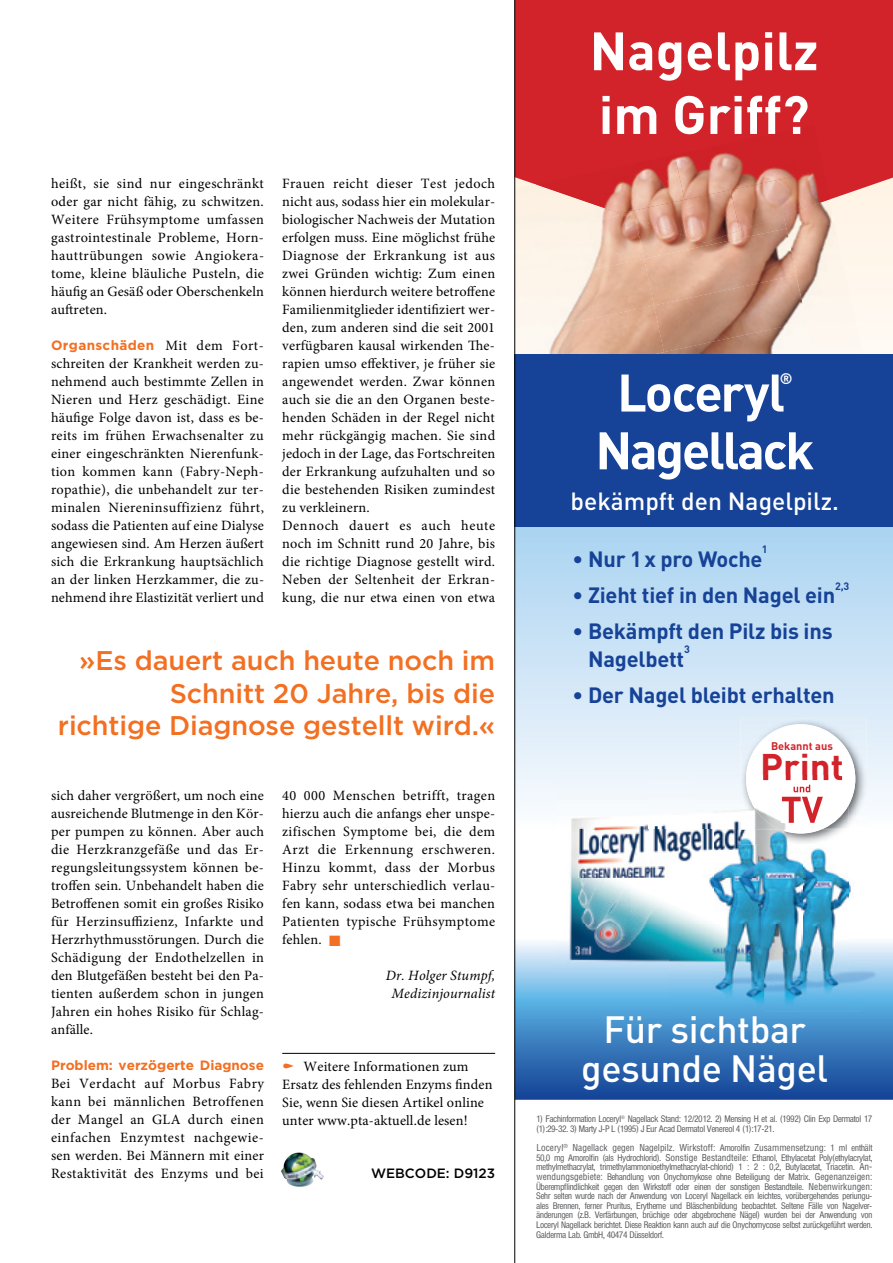
<style>
.page{position:relative;width:893px;height:1263px;background:#fff}
.page>*{position:absolute;margin:0;border:0;box-sizing:border-box;transform-origin:0 0}
.t1{font:700 53.1px/63.8px "DIN";color:#fff}
.t2{font:700 52.05px "DIN";letter-spacing:-.045em;color:#fff}
.t3{font:500 37.5px/39.2px "DIN";letter-spacing:-.01em;color:#fff;text-align:center}
.t4{font:700 36.6px "DIN";color:#d2232a}
.t5{font:500 27px/32.4px "Gotham";letter-spacing:-.005em;color:#f36f21;text-align:right}
.t6{font:500 24.6px "DIN";color:#fff}
.t7{font:700 21.9px/27.3px "DIN";letter-spacing:-.01em;color:#164397}
.t8{font:700 15.15px "DIN";color:#fff}
.t9{font:14.25px/18px "Minion Pro";letter-spacing:.015em;color:#000;text-align:justify}
.t10{font:italic 14.25px/18px "Minion Pro";letter-spacing:.01em;color:#000;text-align:center}
.t11{font:700 13.5px "Gotham";color:#f36f21}
.t12{font:700 13.5px "Gotham";letter-spacing:.025em;color:#f36f21}
.t13{font:500 13.5px "Gotham";color:#000}
.t14{font:700 10.95px "DIN";color:#d2232a}
.t15{font:700 10.65px "DIN";color:#164397}
.t16{font:9.3px/9.6px "Hel Con Lig";color:#58595b}
.t17{font:condensed 9.3px "Helvetica";color:#58595b}
.s1{font-family:"Minion Pro";font-weight:400;font-size:14.25px;color:#000}
.s2{color:#f36f21}
.s3{font-family:"Hel Con Lig";font-stretch:normal}
.s4{font-family:"Helvetica";font-stretch:condensed}
</style>
<div class="page">
<svg style="left:515px;top:526px;width:378px;height:302px;background:#c9e2f5"></svg>
<div style="left:854px;top:243px;width:39px;height:111px;background:#fff7ee"></div>
<svg style="left:515px;top:0;width:378px;height:243px;background:#d22b31"></svg>
<img style="left:515px;top:184px;width:21px;height:30px">
<img style="left:515px;top:214px;width:120px;height:45px">
<img style="left:635px;top:243px;width:9px;height:16px">
<img style="left:796px;top:199px;width:58px;height:113px">
<img style="left:515px;top:259px;width:129px;height:46px">
<img style="left:644px;top:231px;width:152px;height:74px">
<img style="left:515px;top:305px;width:139px;height:49px">
<img style="left:654px;top:275px;width:152px;height:77px">
<img style="left:522px;top:352px;width:142px;height:2px">
<img style="left:664px;top:322px;width:142px;height:32px">
<div style="left:806px;top:312px;width:67px;height:42px;background:#fdf7f0"></div>
<img style="left:536px;top:155px;width:139px;height:59px">
<img style="left:675px;top:125px;width:149px;height:65px">
<img style="left:620px;top:190px;width:119px;height:53px">
<img style="left:731px;top:170px;width:99px;height:61px">
<div style="left:514px;top:354px;width:379px;height:172px;background:#164397"></div>
<svg style="left:515px;top:878px;width:378px;height:222px;background:#4c87c2"></svg>
<img style="left:741px;top:719px;width:126px;height:109px">
<div style="left:746px;top:724px;width:109px;height:109px;background:#fff;border-radius:50%"></div>
<img style="left:570px;top:828px;width:114px;height:50px">
<img style="left:702px;top:828px;width:44px;height:2px">
<img style="left:557px;top:775px;width:194px;height:53px">
<img style="left:557px;top:878px;width:291px;height:92px">
<img style="left:746px;top:775px;width:97px;height:27px">
<img style="left:751px;top:802px;width:97px;height:28px">
<img style="left:763px;top:775px;width:79px;height:5px">
<img style="left:793px;top:785px;width:17px;height:7px">
<img style="left:782px;top:797px;width:41px;height:26px">
<img style="left:848px;top:878px;width:45px;height:89px">
<img style="left:669px;top:970px;width:95px;height:42px">
<img style="left:764px;top:967px;width:129px;height:45px">
<img style="left:759px;top:830px;width:81px;height:15px">
<img style="left:669px;top:830px;width:90px;height:48px">
<img style="left:759px;top:845px;width:82px;height:33px">
<img style="left:781px;top:830px;width:40px;height:3px">
<hr style="left:282px;top:1053px;width:213px;height:1px;background:#000">
<img style="left:284px;top:1152px;width:15px;height:12px">
<hr style="left:514px;top:0;width:1px;height:1263px;background:#000">
<p class="t9" style="left:51px;top:175px;width:215px">heißt, sie sind nur eingeschränkt oder gar nicht fähig, zu schwitzen.<br>Weitere Frühsymptome umfassen gastrointestinale Probleme, Horn&shy;hauttrübungen sowie Angiokera&shy;tome, kleine bläuliche Pusteln, die häufig an Gesäß oder Oberschenkeln auftreten.</p>
<p class="t12" style="left:51px;top:336px;width:214px">Organschäden <span class="s1">Mit dem Fort-</span></p>
<p class="t9" style="left:51px;top:355px;width:215px">schreiten der Krankheit werden zu&shy;nehmend auch bestimmte Zellen in Nieren und Herz geschädigt. Eine häufige Folge davon ist, dass es be&shy;reits im frühen Erwachsenalter zu einer eingeschränkten Nierenfunk&shy;tion kommen kann (Fabry-Neph&shy;ropathie), die unbehandelt zur ter&shy;minalen Niereninsuffizienz führt, sodass die Patienten auf eine Dialyse angewiesen sind. Am Herzen äußert sich die Erkrankung hauptsächlich an der linken Herzkammer, die zu&shy;nehmend ihre Elastizität verliert und</p>
<p class="t9" style="left:282px;top:175px;width:215px;text-align:left">Frauen reicht dieser Test jedoch nicht aus, sodass hier ein molekular&shy;biologischer Nachweis der Mutation erfolgen muss. Eine möglichst frühe Diagnose der Erkrankung ist aus zwei Gründen wichtig: Zum einen können hierdurch weitere betroffene Familienmitglieder identifiziert wer&shy;den, zum anderen sind die seit 2001 verfügbaren kausal wirkenden The&shy;rapien umso effektiver, je früher sie angewendet werden. Zwar können auch sie die an den Organen beste&shy;henden Schäden in der Regel nicht mehr rückgängig machen. Sie sind jedoch in der Lage, das Fortschreiten der Erkrankung aufzuhalten und so die bestehenden Risiken zumindest zu verkleinern.<br>Dennoch dauert es auch heute noch im Schnitt rund 20 Jahre, bis die richtige Diagnose gestellt wird.<br>Neben der Seltenheit der Erkran&shy;kung, die nur etwa einen von etwa</p>
<h3 class="t5" style="left:58px;top:644px;width:439px">»Es dauert auch heute noch im<br>Schnitt 20 Jahre, bis die<br>richtige Diagnose gestellt wird.«</h3>
<p class="t9" style="left:51px;top:787px;width:215px">sich daher vergrößert, um noch eine ausreichende Blutmenge in den Kör&shy;per pumpen zu können. Aber auch die Herzkranzgefäße und das Er&shy;regungsleitungssystem können be&shy;troffen sein. Unbehandelt haben die Betroffenen somit ein großes Risiko für Herzinsuffizienz, Infarkte und Herzrhythmusstörungen. Durch die Schädigung der Endothelzellen in den Blutgefäßen besteht bei den Pa&shy;tienten außerdem schon in jungen Jahren ein hohes Risiko für Schlag&shy;anfälle.</p>
<p class="t11" style="left:51px;top:1056px;width:214px">Problem: verzögerte Diagnose</p>
<p class="t9" style="left:51px;top:1075px;width:215px">Bei Verdacht auf Morbus Fabry kann bei männlichen Betroffenen der Mangel an GLA durch einen einfachen Enzymtest nachgewie&shy;sen werden. Bei Männern mit einer Restaktivität des Enzyms und bei</p>
<p class="t9" style="left:282px;top:787px;width:215px">40 000 Menschen betrifft, tragen hierzu auch die anfangs eher unspe&shy;zifischen Symptome bei, die dem Arzt die Erkennung erschweren.<br>Hinzu kommt, dass der Morbus Fabry sehr unterschiedlich verlau&shy;fen kann, sodass etwa bei manchen Patienten typische Frühsymptome fehlen. <span class="s2">■</span></p>
<p class="t10" style="left:386px;top:967px;width:111px">Dr. Holger Stumpf,<br>Medizinjournalist</p>
<p class="t9" style="left:282px;top:1057px;width:212px;text-align:left;text-indent:21px">Weitere Informationen zum Ersatz des fehlenden Enzyms finden Sie, wenn Sie diesen Artikel online unter www.pta-aktuell.de lesen!</p>
<p class="t13" style="left:371px;top:1165px;width:126px">WEBCODE: D9123</p>
<h1 class="t1" style="left:590px;top:17px;width:230px">Nagelpilz im Griff?</h1>
<p class="t8" style="left:780px;top:368px;width:14px">®</p>
<h2 class="t2" style="left:617px;top:359px;width:170px">Loceryl</h2>
<h2 class="t2" style="left:595px;top:416px;width:220px">Nagellack</h2>
<h3 class="t6" style="left:571px;top:485px;width:270px">bekämpft den Nagelpilz.</h3>
<p class="t15" style="left:762px;top:542px;width:7px">1</p>
<h3 class="t7" style="left:573px;top:580px;width:264px">• Zieht tief in den Nagel ein</h3>
<h3 class="t7" style="left:573px;top:544px;width:191px">• Nur 1 x pro Woche</h3>
<p class="t15" style="left:835px;top:579px;width:16px">2,3</p>
<h3 class="t7" style="left:588px;top:617px;width:246px;text-indent:-15px">• Bekämpft den Pilz bis ins<br>Nagelbett</h3>
<p class="t15" style="left:684px;top:643px;width:7px">3</p>
<h3 class="t7" style="left:573px;top:681px;width:264px">• Der Nagel bleibt erhalten</h3>
<p class="t14" style="left:771px;top:738px;width:63px">Bekannt aus</p>
<h3 class="t4" style="left:760px;top:743px;width:85px">Print</h3>
<h3 class="t3" style="left:581px;top:1008px;width:249px">Für sichtbar gesunde Nägel</h3>
<p class="t16" style="left:536px;top:1114px;width:337px">1) Fachinformation Loceryl<sup>®</sup> Nagellack Stand: 12/2012. 2) Mensing H et al. (1992) Clin Exp Dermatol 17 (1):29-32. 3) Marty J-P L (1995) J Eur Acad Dermatol Venereol 4 (1):17-21.</p>
<p class="t17" style="left:536px;top:1142px;width:337px">Loceryl<sup>®</sup> Nagellack gegen Nagelpilz. Wirkstoff: <span class="s3">Amorolfin</span> Zusammensetzung: <span class="s3">1 ml enthält</span></p>
<p class="t16" style="left:536px;top:1153px;width:337px;text-align:justify">50,0 mg Amorolfin (als Hydrochlorid). <span class="s4">Sonstige Bestandteile:</span> Ethanol, Ethylacetat Poly(ethylacrylat, methylmethacrylat, trimethylammonioethylmethacrylat-chlorid) 1 : 2 : 0,2, Butylacetat, Triacetin. <span class="s4">An&shy;wendungsgebiete:</span> Behandlung von Onychomykose ohne Beteiligung der Matrix. <span class="s4">Gegenanzeigen:<br></span>Überempflindlichkeit gegen den Wirkstoff oder einen der sonstigen Bestandteile. <span class="s4">Nebenwirkungen:<br></span>Sehr selten wurde nach der Anwendung von Loceryl Nagellack ein leichtes, vorübergehendes periungu&shy;ales Brennen, ferner Pruritus, Erytheme und Bläschenbildung beobachtet. Seltene Fälle von Nagelver&shy;änderungen (z.B. Verfärbungen, brüchige oder abgebrochene Nägel) wurden bei der Anwendung von Loceryl Nagellack berichtet. Diese Reaktion kann auch auf die Onychomycose selbst zurückgeführt werden.<br>Galderma Lab. GmbH, 40474 Düsseldorf.</p>
</div>
